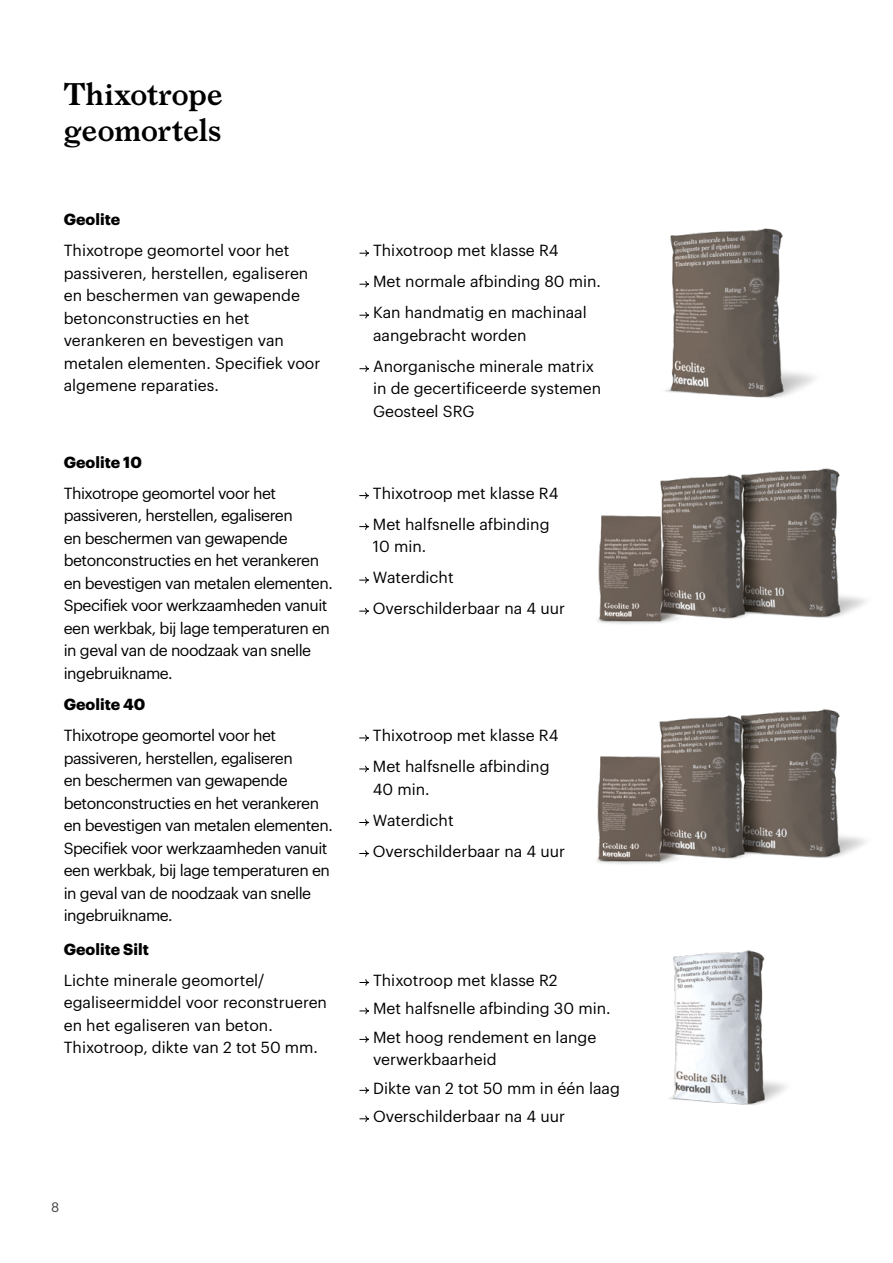
<style>
.page{position:relative;width:893px;height:1263px;background:#fff}
.page>*{position:absolute;margin:0;border:0;box-sizing:border-box;transform-origin:0 0}
.t1{font:600 30px/36px "Larish Neue";letter-spacing:-.005em;color:#000}
.t2{font:15.75px/22.5px "Graphik";color:#000}
.t3{font:15.75px/22.5px "Graphik";letter-spacing:-.03em;color:#000}
.t4{font:700 15.75px "Graphik";color:#000}
.t5{font:13.5px "Graphik";color:#474949}
</style>
<div class="page">
<svg style="left:359px;top:250px;width:10px;height:7px"></svg>
<svg style="left:359px;top:281px;width:10px;height:7px"></svg>
<svg style="left:359px;top:312px;width:10px;height:7px"></svg>
<svg style="left:359px;top:365px;width:10px;height:7px"></svg>
<svg style="left:359px;top:492px;width:10px;height:7px"></svg>
<svg style="left:359px;top:523px;width:10px;height:7px"></svg>
<svg style="left:359px;top:576px;width:10px;height:8px"></svg>
<svg style="left:359px;top:607px;width:10px;height:8px"></svg>
<svg style="left:359px;top:734px;width:10px;height:8px"></svg>
<svg style="left:359px;top:765px;width:10px;height:8px"></svg>
<svg style="left:359px;top:819px;width:10px;height:7px"></svg>
<svg style="left:359px;top:850px;width:10px;height:7px"></svg>
<svg style="left:359px;top:979px;width:10px;height:7px"></svg>
<svg style="left:359px;top:1007px;width:10px;height:8px"></svg>
<svg style="left:359px;top:1036px;width:10px;height:7px"></svg>
<svg style="left:359px;top:1087px;width:10px;height:7px"></svg>
<svg style="left:359px;top:1115px;width:10px;height:7px"></svg>
<img style="left:665px;top:228px;width:150px;height:170px">
<img style="left:598px;top:468px;width:268px;height:156px">
<img style="left:597px;top:709px;width:269px;height:155px">
<img style="left:669px;top:950px;width:117px;height:155px">
<h1 class="t1" style="left:64px;top:73px;width:161px">Thixotrope geomortels</h1>
<p class="t4" style="left:64px;top:207px;width:58px">Geolite</p>
<p class="t2" style="left:64px;top:238px;width:258px">Thixotrope geomortel voor het passiveren, herstellen, egaliseren en beschermen van gewapende betonconstructies en het verankeren en bevestigen van metalen elementen. Specifiek voor algemene reparaties.</p>
<p class="t2" style="left:373px;top:234px;width:229px;line-height:31px">Thixotroop met klasse R4<br>Met normale afbinding 80 min.<br>Kan handmatig en machinaal</p>
<p class="t2" style="left:373px;top:318px;width:223px;line-height:31px">aangebracht worden<br>Anorganische minerale matrix</p>
<p class="t2" style="left:373px;top:376px;width:230px">in de gecertificeerde systemen<br>Geosteel SRG</p>
<p class="t4" style="left:64px;top:450px;width:80px">Geolite 10</p>
<p class="t3" style="left:64px;top:480px;width:270px">Thixotrope geomortel voor het passiveren, herstellen, egaliseren<br>en beschermen van gewapende betonconstructies en het verankeren en bevestigen van metalen elementen.<br>Specifiek voor werkzaamheden vanuit een werkbak, bij lage temperaturen en in geval van de noodzaak van snelle ingebruikname.</p>
<p class="t2" style="left:373px;top:476px;width:187px;line-height:31px">Thixotroop met klasse R4<br>Met halfsnelle afbinding</p>
<p class="t2" style="left:373px;top:530px;width:194px;line-height:31px">10 min.<br>Waterdicht<br>Overschilderbaar na 4 uur</p>
<p class="t4" style="left:64px;top:692px;width:83px">Geolite 40</p>
<p class="t3" style="left:64px;top:723px;width:270px">Thixotrope geomortel voor het passiveren, herstellen, egaliseren<br>en beschermen van gewapende betonconstructies en het verankeren en bevestigen van metalen elementen.<br>Specifiek voor werkzaamheden vanuit een werkbak, bij lage temperaturen en in geval van de noodzaak van snelle ingebruikname.</p>
<p class="t2" style="left:373px;top:719px;width:187px;line-height:31px">Thixotroop met klasse R4<br>Met halfsnelle afbinding</p>
<p class="t2" style="left:373px;top:772px;width:194px;line-height:31px">40 min.<br>Waterdicht<br>Overschilderbaar na 4 uur</p>
<p class="t4" style="left:64px;top:937px;width:87px">Geolite Silt</p>
<p class="t2" style="left:64px;top:967px;width:265px">Lichte minerale geomortel/ egaliseermiddel voor reconstrueren en het egaliseren van beton.<br>Thixotroop, dikte van 2 tot 50 mm.</p>
<p class="t2" style="left:373px;top:964px;width:239px;line-height:28.5px">Thixotroop met klasse R2<br>Met halfsnelle afbinding 30 min.<br>Met hoog rendement en lange</p>
<p class="t2" style="left:373px;top:1044px;width:248px;line-height:28.5px">verwerkbaarheid<br>Dikte van 2 tot 50 mm in één laag<br>Overschilderbaar na 4 uur</p>
<p class="t5" style="left:51px;top:1197px;width:10px">8</p>
</div>
